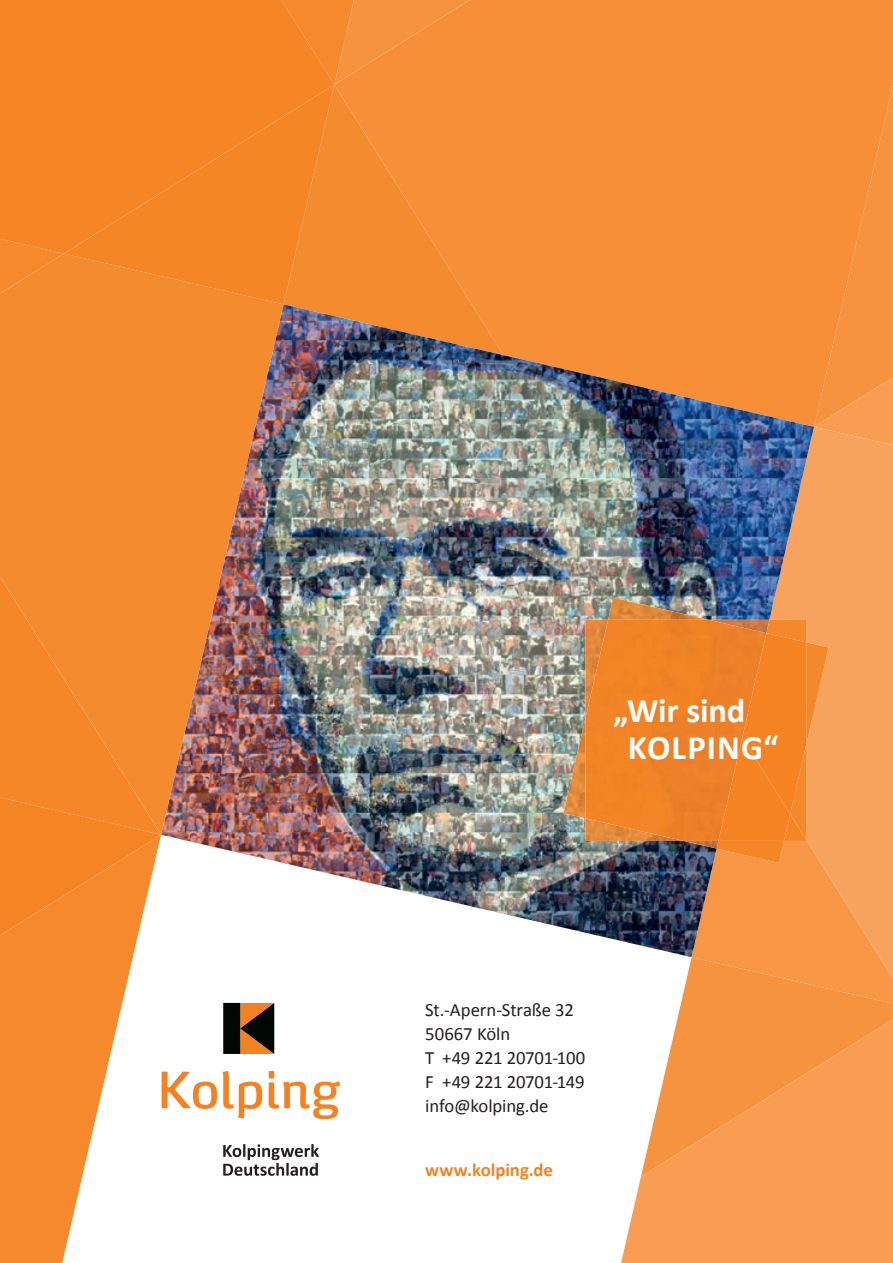
<style>
.page{position:relative;width:893px;height:1263px;background:#fff}
.page>*{position:absolute;margin:0;border:0;box-sizing:border-box;transform-origin:0 0}
.t1{font:700 34.5px/38px "Calibri";letter-spacing:.015em;color:#fff}
.t2{font:18.75px/24px "Calibri";letter-spacing:-.01em;color:#231f20}
.t3{font:700 18.75px "Calibri";color:#f58220}
</style>
<div class="page">
<div style="left:0;top:294px;width:161px;height:283px;background:#f58b2f"></div>
<div style="left:0;top:254px;width:64px;height:40px;background:#f58b2f"></div>
<div style="left:470px;top:0;width:423px;height:85px;background:#f68f37"></div>
<div style="left:334px;top:85px;width:169px;height:219px;background:#f68f37"></div>
<div style="left:814px;top:445px;width:79px;height:175px;background:#f8a35d"></div>
<div style="left:691px;top:1004px;width:202px;height:15px;background:#f6933e"></div>
<svg style="left:691px;top:1019px;width:202px;height:244px;background:#f79a4c"></svg>
<div style="left:503px;top:84px;width:390px;height:361px;background:#f68f37"></div>
<svg style="left:64px;top:254px;width:270px;height:50px;background:#f5892b"></svg>
<div style="left:334px;top:0;width:136px;height:239px;background:#f68f37"></div>
<div style="left:0;top:0;width:334px;height:254px;background:#f58525"></div>
<svg style="left:340px;top:960px;width:351px;height:303px"></svg>
<svg style="left:0;top:577px;width:340px;height:686px"></svg>
<img style="left:161px;top:304px;width:653px;height:653px">
<img style="left:563px;top:598px;width:155px;height:250px">
<svg style="left:691px;top:620px;width:202px;height:384px;background:#f29649"></svg>
<img style="left:585px;top:620px;width:181px;height:221px">
<h1 class="t1" style="left:628px;top:691px;width:152px;text-indent:-14px">„ Wir sind<br>KOLPING“</h1>
<p class="t2" style="left:425px;top:997px;width:162px">St.-Apern-Straße 32<br>50667 Köln<br>T +49 221 20701-100<br>F +49 221 20701-149 info@kolping.de</p>
<p class="t3" style="left:425px;top:1157px;width:129px">www.kolping.de</p>
</div>
